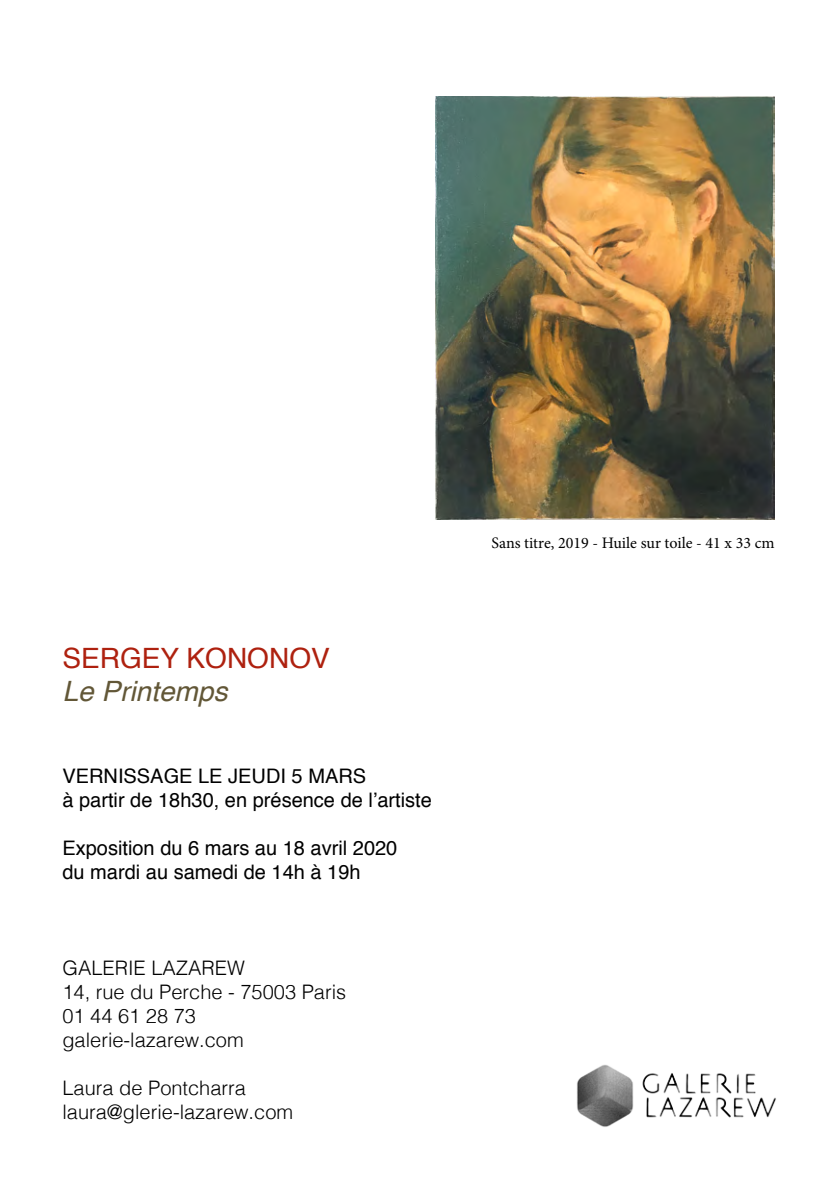
<style>
.page{position:relative;width:840px;height:1191px;background:#fff}
.page>*{position:absolute;margin:0;border:0;box-sizing:border-box;transform-origin:0 0}
.t1{font:28px "Helvetica";color:#ae210f}
.t2{font:italic 28px "Helvetica";color:#625737}
.t3{font:20px/24px "Helvetica";color:#000}
.t4{font:300 20px/24px "Helvetica";color:#000}
.t5{font:16px "Minion Pro";color:#000}
</style>
<div class="page">
<img style="left:435px;top:96px;width:339px;height:423px">
<img style="left:577px;top:1065px;width:199px;height:62px">
<h1 class="t1" style="left:62px;top:636px;width:269px">SERGEY KONONOV</h1>
<h1 class="t2" style="left:62px;top:669px;width:166px">Le Printemps</h1>
<p class="t3" style="left:62px;top:764px;width:371px">VERNISSAGE LE JEUDI 5 MARS<br>à partir de 18h30, en présence de l’artiste</p>
<p class="t3" style="left:62px;top:836px;width:336px">Exposition du 6 mars au 18 avril 2020 du mardi au samedi de 14h à 19h</p>
<p class="t4" style="left:62px;top:954px;width:285px">GALERIE LAZAREW<br>14, rue du Perche - 75003 Paris<br>01 44 61 28 73 galerie-lazarew.com</p>
<p class="t4" style="left:62px;top:1074px;width:232px">Laura de Pontcharra laura@glerie-lazarew.com</p>
<p class="t5" style="left:491px;top:532px;width:284px">Sans titre, 2019 - Huile sur toile - 41 x 33 cm</p>
</div>
